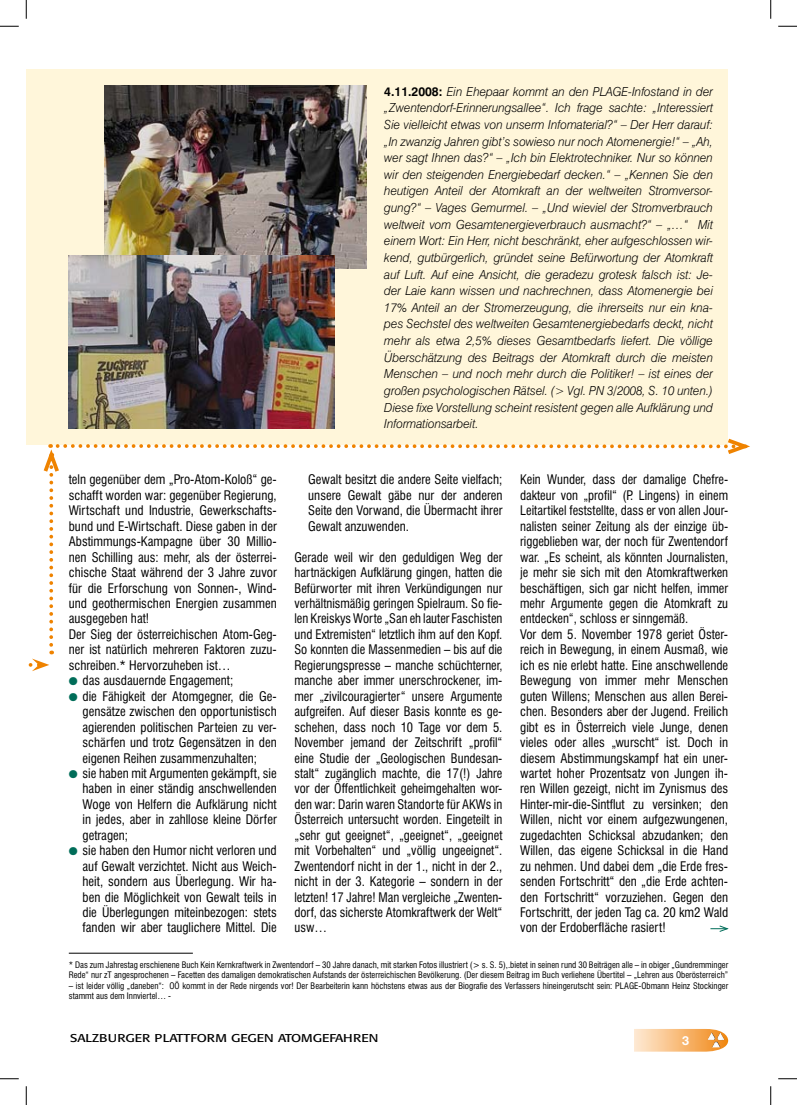
<style>
.page{position:relative;width:797px;height:1105px;background:#fff}
.page>*{position:absolute;margin:0;border:0;box-sizing:border-box;transform-origin:0 0}
.t1{font:condensed 12.88px/15.5px "Swiss 721 BT";color:#000;text-align:justify}
.t2{font:italic 300 12.5px/16.6px "Swiss 721 BT";color:#000;text-align:justify;scale:.96 1}
.t3{font:11.25px "Formata";color:#000;scale:1.2 1}
.t4{font:condensed 8.75px/10.5px "Swiss 721 BT";color:#000}
.s1{font-weight:700;font-style:normal}
.s2{color:#006d59}
</style>
<div class="page">
<svg style="left:28px;top:651px;width:24px;height:20px"></svg>
<div style="left:26px;top:69px;width:702px;height:375px;background:#fff6da"></div>
<img style="left:104px;top:86px;width:262px;height:183px">
<svg style="left:41px;top:438px;width:709px;height:207px"></svg>
<img style="left:69px;top:256px;width:266px;height:172px">
<hr style="left:69px;top:953px;width:124px;height:1px;background:#000">
<svg style="left:710px;top:925px;width:19px;height:7px"></svg>
<svg style="left:0;top:25px;width:19px;height:2px"></svg>
<svg style="left:778px;top:25px;width:19px;height:2px"></svg>
<svg style="left:0;top:1078px;width:19px;height:1px"></svg>
<svg style="left:778px;top:1078px;width:19px;height:1px"></svg>
<svg style="left:25px;top:0;width:2px;height:19px"></svg>
<svg style="left:25px;top:1086px;width:2px;height:19px"></svg>
<svg style="left:770px;top:0;width:1px;height:19px"></svg>
<svg style="left:770px;top:1086px;width:1px;height:19px"></svg>
<svg style="left:634px;top:1029px;width:94px;height:23px;background:#f7c288"></svg>
<p class="t2" style="left:384px;top:83px;width:344px"><span class="s1">4.11.2008:</span> Ein Ehepaar kommt an den PLAGE-Infostand in der „Zwentendorf-Erinnerungsallee“. Ich frage sachte: „Interessiert Sie vielleicht etwas von unserm Infomaterial?“ – Der Herr darauf: „In zwanzig Jahren gibt’s sowieso nur noch Atomenergie!“ – „Ah, wer sagt Ihnen das?“ – „Ich bin Elektrotechniker. Nur so können wir den steigenden Energiebedarf decken.“ – „Kennen Sie den heutigen Anteil der Atomkraft an der weltweiten Stromversor&shy;gung?“ – Vages Gemurmel. – „Und wieviel der Stromverbrauch weltweit vom Gesamtenergieverbrauch ausmacht?“ – „…“ Mit einem Wort: Ein Herr, nicht beschränkt, eher aufgeschlossen wir&shy;kend, gutbürgerlich, gründet seine Befürwortung der Atomkraft auf Luft. Auf eine Ansicht, die geradezu grotesk falsch ist: Je&shy;der Laie kann wissen und nachrechnen, dass Atomenergie bei 17% Anteil an der Stromerzeugung, die ihrerseits nur ein kna&shy;pes Sechstel des weltweiten Gesamtenergiebedarfs deckt, nicht mehr als etwa 2,5% dieses Gesamtbedarfs liefert. Die völlige Überschätzung des Beitrags der Atomkraft durch die meisten Menschen – und noch mehr durch die Politiker! – ist eines der großen psychologischen Rätsel. (&gt; Vgl. PN 3/2008, S. 10 unten.)<br>Diese fixe Vorstellung scheint resistent gegen alle Aufklärung und Informationsarbeit.</p>
<p class="t1" style="left:69px;top:472px;width:209px;text-align:left">teln gegenüber dem „Pro-Atom-Koloß“ ge&shy;schafft worden war: gegenüber Regierung, Wirtschaft und Industrie, Gewerkschafts&shy;bund und E-Wirtschaft. Diese gaben in der Abstimmungs-Kampagne über 30 Millio&shy;nen Schilling aus: mehr, als der österrei&shy;chische Staat während der 3 Jahre zuvor für die Erforschung von Sonnen-, Wind&shy;und geothermischen Energien zusammen ausgegeben hat!<br>Der Sieg der österreichischen Atom-Geg&shy;ner ist natürlich mehreren Faktoren zuzu&shy;schreiben.* Hervorzuheben ist…</p>
<p class="t1" style="left:69px;top:673px;width:166px"><span class="s2">●</span> das ausdauernde Engagement;</p>
<p class="t1" style="left:83px;top:688px;width:196px;text-indent:-14px"><span class="s2">●</span> die Fähigkeit der Atomgegner, die Ge&shy;gensätze zwischen den opportunistisch agierenden politischen Parteien zu ver&shy;schärfen und trotz Gegensätzen in den eigenen Reihen zusammenzuhalten;</p>
<p class="t1" style="left:83px;top:765px;width:196px;text-indent:-14px"><span class="s2">●</span> sie haben mit Argumenten gekämpft, sie haben in einer ständig anschwellenden Woge von Helfern die Aufklärung nicht in jedes, aber in zahllose kleine Dörfer getragen;</p>
<p class="t1" style="left:83px;top:843px;width:196px;text-indent:-14px"><span class="s2">●</span> sie haben den Humor nicht verloren und auf Gewalt verzichtet. Nicht aus Weich&shy;heit, sondern aus Überlegung. Wir ha&shy;ben die Möglichkeit von Gewalt teils in die Überlegungen miteinbezogen: stets fanden wir aber tauglichere Mittel. Die</p>
<p class="t1" style="left:308px;top:472px;width:196px">Gewalt besitzt die andere Seite vielfach; unsere Gewalt gäbe nur der anderen Seite den Vorwand, die Übermacht ihrer Gewalt anzuwenden.</p>
<p class="t1" style="left:294px;top:549px;width:209px">Gerade weil wir den geduldigen Weg der hartnäckigen Aufklärung gingen, hatten die Befürworter mit ihren Verkündigungen nur verhältnismäßig geringen Spielraum. So fie&shy;len Kreiskys Worte „San eh lauter Faschisten und Extremisten“ letztlich ihm auf den Kopf.<br>So konnten die Massenmedien – bis auf die Regierungspresse – manche schüchterner, manche aber immer unerschrockener, im&shy;mer „zivilcouragierter“ unsere Argumente aufgreifen. Auf dieser Basis konnte es ge&shy;schehen, dass noch 10 Tage vor dem 5.<br>November jemand der Zeitschrift „profil“ eine Studie der „Geologischen Bundesan&shy;stalt“ zugänglich machte, die 17(!) Jahre vor der Öffentlichkeit geheimgehalten wor&shy;den war: Darin waren Standorte für AKWs in Österreich untersucht worden. Eingeteilt in „sehr gut geeignet“, „geeignet“, „geeignet mit Vorbehalten“ und „völlig ungeeignet“.<br>Zwentendorf nicht in der 1., nicht in der 2., nicht in der 3. Kategorie – sondern in der letzten! 17 Jahre! Man vergleiche „Zwenten&shy;dorf, das sicherste Atomkraftwerk der Welt“ usw…</p>
<p class="t1" style="left:520px;top:472px;width:209px;text-align:left">Kein Wunder, dass der damalige Chefre&shy;dakteur von „profil“ (P. Lingens) in einem Leitartikel feststellte, dass er von allen Jour&shy;nalisten seiner Zeitung als der einzige üb&shy;riggeblieben war, der noch für Zwentendorf war. „Es scheint, als könnten Journalisten, je mehr sie sich mit den Atomkraftwerken beschäftigen, sich gar nicht helfen, immer mehr Argumente gegen die Atomkraft zu entdecken“, schloss er sinngemäß.<br>Vor dem 5. November 1978 geriet Öster&shy;reich in Bewegung, in einem Ausmaß, wie ich es nie erlebt hatte. Eine anschwellende Bewegung von immer mehr Menschen guten Willens; Menschen aus allen Berei&shy;chen. Besonders aber der Jugend. Freilich gibt es in Österreich viele Junge, denen vieles oder alles „wurscht“ ist. Doch in diesem Abstimmungskampf hat ein uner&shy;wartet hoher Prozentsatz von Jungen ih&shy;ren Willen gezeigt, nicht im Zynismus des Hinter-mir-die-Sintflut zu versinken; den Willen, nicht vor einem aufgezwungenen, zugedachten Schicksal abzudanken; den Willen, das eigene Schicksal in die Hand zu nehmen. Und dabei dem „die Erde fres&shy;senden Fortschritt“ den „die Erde achten&shy;den Fortschritt“ vorzuziehen. Gegen den Fortschritt, der jeden Tag ca. 20 km2 Wald von der Erdoberfläche rasiert!</p>
<p class="t4" style="left:69px;top:959px;width:661px">* Das zum Jahrestag erschienene Buch Kein Kernkraftwerk in Zwentendorf – 30 Jahre danach, mit starken Fotos illustriert (&gt; s. S. 5),.bietet in seinen rund 30 Beiträgen alle – in obiger „Gundremminger<br>Rede“ nur zT angesprochenen – Facetten des damaligen demokratischen Aufstands der österreichischen Bevölkerung. (Der diesem Beitrag im Buch verliehene Übertitel – „Lehren aus Oberösterreich”</p>
<p class="t4" style="left:69px;top:980px;width:661px">– ist leider völlig „daneben“: OÖ kommt in der Rede nirgends vor! Der Bearbeiterin kann höchstens etwas aus der Biografie des Verfassers hineingerutscht sein: PLAGE-Obmann Heinz Stockinger stammt aus dem Innviertel… -</p>
<p class="t3" style="left:70px;top:1031px;width:85px">SALZBURGER PLATTFORM</p>
<p class="t3" style="left:231px;top:1031px;width:54px">GEGEN ATOM</p>
<p class="t3" style="left:313px;top:1031px;width:15px">GEFA</p>
<p class="t3" style="left:343px;top:1031px;width:16px">HREN</p>
</div>
